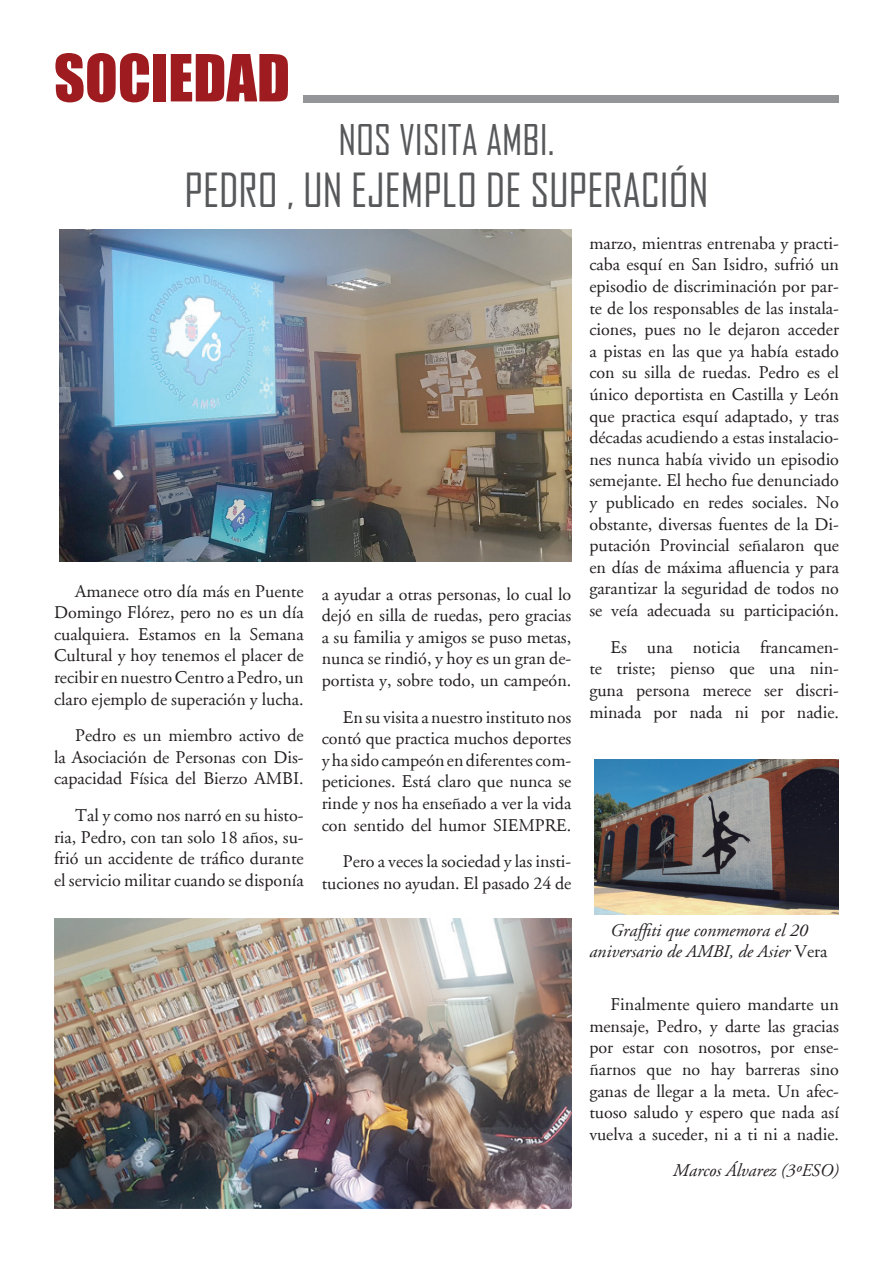
<style>
.page{position:relative;width:893px;height:1263px;background:#fff}
.page>*{position:absolute;margin:0;border:0;box-sizing:border-box;transform-origin:0 0}
.t1{font:60px "Impact";color:#9e1c1f}
.t2{font:45px "Agency FB";color:#57585a}
.t3{font:40.5px "Agency FB";color:#57585a}
.t4{font:18px/21.6px "Adobe Garamond";color:#231f20;text-align:justify}
.t5{font:italic 18px/21.6px "Adobe Garamond";color:#231f20;text-align:center}
.s1{font-style:normal}
</style>
<div class="page">
<div style="left:304px;top:96px;width:535px;height:7px;background:#939598"></div>
<img style="left:54px;top:918px;width:517px;height:291px">
<img style="left:60px;top:230px;width:511px;height:332px">
<img style="left:595px;top:759px;width:244px;height:155px">
<h1 class="t1" style="left:54px;top:31px;width:238px">SOCIEDAD</h1>
<h3 class="t3" style="left:339px;top:115px;width:217px">NOS VISITA AMBI.</h3>
<h2 class="t2" style="left:185px;top:163px;width:525px">PEDRO , UN EJEMPLO DE SUPERACIÓN</h2>
<p class="t4" style="left:54px;top:580px;width:251px;text-indent:21px">Amanece otro día más en Puente Domingo Flórez, pero no es un día cualquiera. Estamos en la Semana Cultural y hoy tenemos el placer de recibir en nuestro Centro a Pedro, un claro ejemplo de superación y lucha.</p>
<p class="t4" style="left:54px;top:725px;width:251px;text-indent:21px">Pedro es un miembro activo de la Asociación de Personas con Dis&shy;capacidad Física del Bierzo AMBI.</p>
<p class="t4" style="left:54px;top:805px;width:251px;text-indent:21px">Tal y como nos narró en su histo&shy;ria, Pedro, con tan solo 18 años, su&shy;frió un accidente de tráfico durante el servicio militar cuando se disponía</p>
<p class="t4" style="left:322px;top:583px;width:251px">a ayudar a otras personas, lo cual lo dejó en silla de ruedas, pero gracias a su familia y amigos se puso metas, nunca se rindió, y hoy es un gran de&shy;portista y, sobre todo, un campeón.</p>
<p class="t4" style="left:322px;top:706px;width:251px;text-indent:21px">En su visita a nuestro instituto nos contó que practica muchos deportes y ha sido campeón en diferentes com&shy;peticiones. Está claro que nunca se rinde y nos ha enseñado a ver la vida con sentido del humor SIEMPRE.</p>
<p class="t4" style="left:322px;top:851px;width:251px;text-align:right">Pero a veces la sociedad y las insti&shy;tuciones no ayudan. El pasado 24 de</p>
<p class="t4" style="left:589px;top:233px;width:251px">marzo, mientras entrenaba y practi&shy;caba esquí en San Isidro, sufrió un episodio de discriminación por par&shy;te de los responsables de las instala&shy;ciones, pues no le dejaron acceder a pistas en las que ya había estado con su silla de ruedas. Pedro es el único deportista en Castilla y León que practica esquí adaptado, y tras décadas acudiendo a estas instalacio&shy;nes nunca había vivido un episodio semejante. El hecho fue denunciado y publicado en redes sociales. No obstante, diversas fuentes de la Di&shy;putación Provincial señalaron que en días de máxima afluencia y para garantizar la seguridad de todos no se veía adecuada su participación.</p>
<p class="t4" style="left:589px;top:637px;width:251px;text-indent:21px">Es una noticia francamen&shy;te triste; pienso que una nin&shy;guna persona merece ser discri&shy;minada por nada ni por nadie.</p>
<p class="t5" style="left:589px;top:920px;width:240px">Graffiti que conmemora el 20 aniversario de AMBI, de Asier <span class="s1">Vera</span></p>
<p class="t4" style="left:589px;top:994px;width:251px;text-indent:21px">Finalmente quiero mandarte un mensaje, Pedro, y darte las gracias por estar con nosotros, por ense&shy;ñarnos que no hay barreras sino ganas de llegar a la meta. Un afec&shy;tuoso saludo y espero que nada así vuelva a suceder, ni a ti ni a nadie.</p>
<p class="t5" style="left:673px;top:1160px;width:167px">Marcos Álvarez (3ºESO)</p>
</div>
